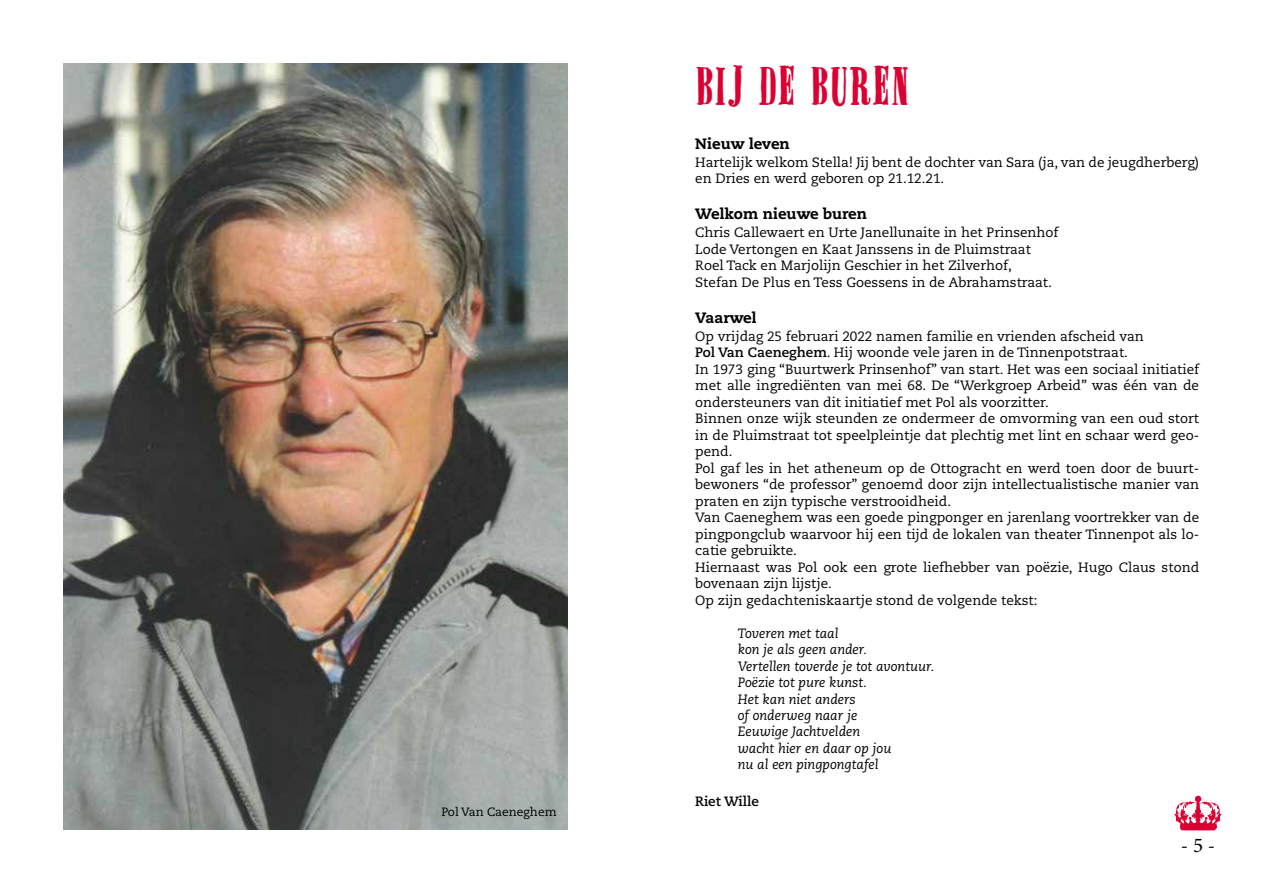
<style>
.page{position:relative;width:1263px;height:893px;background:#fff}
.page>*{position:absolute;margin:0;border:0;box-sizing:border-box;transform-origin:0 0}
.t1{font:45px "Miserable";letter-spacing:.05em;color:#db0032}
.t2{font:21px "Minion Pro";color:#000}
.t3{font:800 15px "Caecilia LT Std";color:#000}
.t4{font:13.5px/16.5px "Caecilia LT Std";color:#000}
.t5{font:italic 13.5px/16.5px "Caecilia LT Std";color:#000}
.t6{font:700 13.5px "Caecilia LT Std";color:#000}
.t7{font:12px "Caecilia LT Std";color:#000}
.s1{font-weight:700}
</style>
<div class="page">
<img style="left:64px;top:64px;width:504px;height:765px">
<img style="left:1172px;top:785px;width:52px;height:51px;border-radius:26px">
<p class="t7" style="left:441px;top:805px;width:117px">Pol Van Caeneghem</p>
<h1 class="t1" style="left:695px;top:64px;width:214px">BIJ DE BUREN</h1>
<p class="t3" style="left:695px;top:134px;width:96px">Nieuw leven</p>
<p class="t4" style="left:695px;top:154px;width:505px">Hartelijk welkom Stella! Jij bent de dochter van Sara (ja, van de jeugdherberg) en Dries en werd geboren op 21.12.21.</p>
<p class="t3" style="left:695px;top:204px;width:173px">Welkom nieuwe buren</p>
<p class="t4" style="left:695px;top:224px;width:365px">Chris Callewaert en Urte Janellunaite in het Prinsenhof Lode Vertongen en Kaat Janssens in de Pluimstraat Roel Tack en Marjolijn Geschier in het Zilverhof,<br>Stefan De Plus en Tess Goessens in de Abrahamstraat.</p>
<p class="t3" style="left:695px;top:308px;width:63px">Vaarwel</p>
<p class="t4" style="left:695px;top:328px;width:505px">Op vrijdag 25 februari 2022 namen familie en vrienden afscheid van<br><span class="s1">Pol Van Caeneghem</span>. Hij woonde vele jaren in de Tinnenpotstraat.<br>In 1973 ging “Buurtwerk Prinsenhof” van start. Het was een sociaal initiatief met alle ingrediënten van mei 68. De “Werkgroep Arbeid” was één van de ondersteuners van dit initiatief met Pol als voorzitter.<br>Binnen onze wijk steunden ze ondermeer de omvorming van een oud stort in de Pluimstraat tot speelpleintje dat plechtig met lint en schaar werd geo&shy;pend.<br>Pol gaf les in het atheneum op de Ottogracht en werd toen door de buurt&shy;bewoners “de professor” genoemd door zijn intellectualistische manier van praten en zijn typische verstrooidheid.<br>Van Caeneghem was een goede pingponger en jarenlang voortrekker van de pingpongclub waarvoor hij een tijd de lokalen van theater Tinnenpot als lo&shy;catie gebruikte.<br>Hiernaast was Pol ook een grote liefhebber van poëzie, Hugo Claus stond bovenaan zijn lijstje.<br>Op zijn gedachteniskaartje stond de volgende tekst:</p>
<p class="t5" style="left:738px;top:625px;width:198px">Toveren met taal<br>kon je als geen ander.<br>Vertellen toverde je tot avontuur.<br>Poëzie tot pure kunst.<br>Het kan niet anders<br>of onderweg naar je<br>Eeuwige Jachtvelden<br>wacht hier en daar op jou<br>nu al een pingpongtafel</p>
<p class="t6" style="left:695px;top:793px;width:65px">Riet Wille</p>
<h2 class="t2" style="left:1181px;top:831px;width:36px">- 5 -</h2>
</div>
